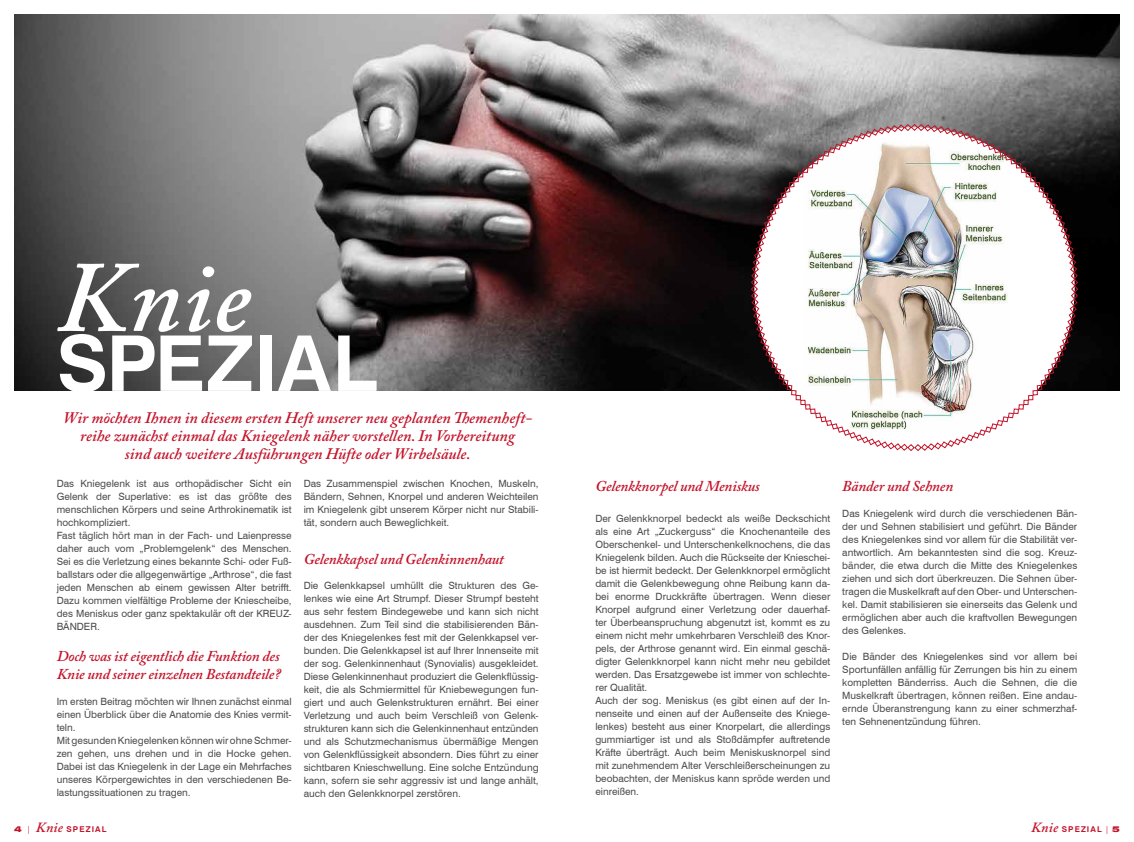
<style>
.page{position:relative;width:1134px;height:842px;background:#fff}
.page>*{position:absolute;margin:0;border:0;box-sizing:border-box;transform-origin:0 0}
.t1{font:italic 600 100px "Adobe Caslon Pro";color:#fff}
.t2{font:700 77px "Swiss 721 BT";letter-spacing:.01em;color:#fff}
.t3{font:italic 600 16px/18px "Adobe Caslon Pro";color:#c4132a;text-align:center}
.t4{font:italic 600 15px/18px "Adobe Caslon Pro";letter-spacing:-.01em;color:#c4132a}
.t5{font:10px/13px "Swiss 721 BT";color:#4d4d4f;text-align:justify}
.t6{font:700 8px "Swiss 721 BT";letter-spacing:.14em;color:#c4132a}
.s1{font-weight:900;font-stretch:expanded}
.s2{font-family:"Adobe Garamond Pro";font-weight:400}
.s3{font-family:"Adobe Caslon Pro";font-weight:600;font-style:italic;font-size:14px}
</style>
<div class="page">
<img style="left:14px;top:14px;width:1106px;height:376px">
<img style="left:751px;top:124px;width:327px;height:327px">
<h1 class="t1" style="left:57px;top:238px;width:195px">Knie</h1>
<h2 class="t2" style="left:57px;top:317px;width:322px">SPEZIAL</h2>
<h3 class="t3" style="left:63px;top:409px;width:470px">Wir möchten Ihnen in diesem ersten Heft unserer neu geplanten Themenheft&shy;reihe zunächst einmal das Kniegelenk näher vorstellen. In Vorbereitung<br>sind auch weitere Ausführungen Hüfte oder Wirbelsäule.</h3>
<p class="t5" style="left:57px;top:477px;width:236px;text-align:left">Das Kniegelenk ist aus orthopädischer Sicht ein Gelenk der Superlative: es ist das größte des menschlichen Körpers und seine Arthrokinematik ist hochkompliziert.<br>Fast täglich hört man in der Fach- und Laienpresse daher auch vom „Problemgelenk“ des Menschen.<br>Sei es die Verletzung eines bekannte Schi- oder Fuß&shy;ballstars oder die allgegenwärtige „Arthrose“, die fast jeden Menschen ab einem gewissen Alter betrifft.<br>Dazu kommen vielfältige Probleme der Kniescheibe, des Meniskus oder ganz spektakulär oft der KREUZ-BÄNDER.</p>
<h3 class="t4" style="left:57px;top:647px;width:226px">Doch was ist eigentlich die Funktion des<br>Knie und seiner einzelnen Bestandteile?</h3>
<p class="t5" style="left:57px;top:695px;width:236px;text-align:left">Im ersten Beitrag möchten wir Ihnen zunächst einmal einen Überblick über die Anatomie des Knies vermit&shy;teln.<br>Mit gesunden Kniegelenken können wir ohne Schmer&shy;zen gehen, uns drehen und in die Hocke gehen.<br>Dabei ist das Kniegelenk in der Lage ein Mehrfaches unseres Körpergewichtes in den verschiedenen Be&shy;lastungssituationen zu tragen.</p>
<p class="t5" style="left:304px;top:477px;width:236px">Das Zusammenspiel zwischen Knochen, Muskeln, Bändern, Sehnen, Knorpel und anderen Weichteilen im Kniegelenk gibt unserem Körper nicht nur Stabili&shy;tät, sondern auch Beweglichkeit.</p>
<h3 class="t4" style="left:304px;top:550px;width:202px">Gelenkkapsel und Gelenkinnenhaut</h3>
<p class="t5" style="left:304px;top:579px;width:236px">Die Gelenkkapsel umhüllt die Strukturen des Ge&shy;lenkes wie eine Art Strumpf. Dieser Strumpf besteht aus sehr festem Bindegewebe und kann sich nicht ausdehnen. Zum Teil sind die stabilisierenden Bän&shy;der des Kniegelenkes fest mit der Gelenkkapsel ver&shy;bunden. Die Gelenkkapsel ist auf Ihrer Innenseite mit der sog. Gelenkinnenhaut (Synovialis) ausgekleidet.<br>Diese Gelenkinnenhaut produziert die Gelenkflüssig&shy;keit, die als Schmiermittel für Kniebewegungen fun&shy;giert und auch Gelenkstrukturen ernährt. Bei einer Verletzung und auch beim Verschleiß von Gelenk&shy;strukturen kann sich die Gelenkinnenhaut entzünden und als Schutzmechanismus übermäßige Mengen von Gelenkflüssigkeit absondern. Dies führt zu einer sichtbaren Knieschwellung. Eine solche Entzündung kann, sofern sie sehr aggressiv ist und lange anhält, auch den Gelenkknorpel zerstören.</p>
<h3 class="t4" style="left:595px;top:477px;width:166px">Gelenkknorpel und Meniskus</h3>
<p class="t5" style="left:595px;top:512px;width:236px;text-align:left">Der Gelenkknorpel bedeckt als weiße Deckschicht als eine Art „Zuckerguss“ die Knochenanteile des Oberschenkel- und Unterschenkelknochens, die das Kniegelenk bilden. Auch die Rückseite der Knieschei&shy;be ist hiermit bedeckt. Der Gelenkknorpel ermöglicht damit die Gelenkbewegung ohne Reibung kann da&shy;bei enorme Druckkräfte übertragen. Wenn dieser Knorpel aufgrund einer Verletzung oder dauerhaf&shy;ter Überbeanspruchung abgenutzt ist, kommt es zu einem nicht mehr umkehrbaren Verschleiß des Knor&shy;pels, der Arthrose genannt wird. Ein einmal geschä&shy;digter Gelenkknorpel kann nicht mehr neu gebildet werden. Das Ersatzgewebe ist immer von schlechte&shy;rer Qualität.<br>Auch der sog. Meniskus (es gibt einen auf der In&shy;nenseite und einen auf der Außenseite des Kniege&shy;lenkes) besteht aus einer Knorpelart, die allerdings gummiartiger ist und als Stoßdämpfer auftretende Kräfte überträgt. Auch beim Meniskusknorpel sind mit zunehmendem Alter Verschleißerscheinungen zu beobachten, der Meniskus kann spröde werden und einreißen.</p>
<h3 class="t4" style="left:842px;top:477px;width:112px">Bänder und Sehnen</h3>
<p class="t5" style="left:842px;top:507px;width:236px">Das Kniegelenk wird durch die verschiedenen Bän&shy;der und Sehnen stabilisiert und geführt. Die Bänder des Kniegelenkes sind vor allem für die Stabilität ver&shy;antwortlich. Am bekanntesten sind die sog. Kreuz&shy;bänder, die etwa durch die Mitte des Kniegelenkes ziehen und sich dort überkreuzen. Die Sehnen über&shy;tragen die Muskelkraft auf den Ober- und Unterschen&shy;kel. Damit stabilisieren sie einerseits das Gelenk und ermöglichen aber auch die kraftvollen Bewegungen des Gelenkes.</p>
<p class="t5" style="left:842px;top:650px;width:236px">Die Bänder des Kniegelenkes sind vor allem bei Sportunfällen anfällig für Zerrungen bis hin zu einem kompletten Bänderriss. Auch die Sehnen, die die Muskelkraft übertragen, können reißen. Eine andau&shy;ernde Überanstrengung kann zu einer schmerzhaf&shy;ten Sehnenentzündung führen.</p>
<p class="t6" style="left:14px;top:825px;width:94px"><span class="s1">4</span> <span class="s2">|</span> <span class="s3">Knie</span> SPEZIAL</p>
<p class="t6" style="left:1031px;top:825px;width:90px"><span class="s3">Knie</span> SPEZIAL <span class="s2">|</span> <span class="s1">5</span></p>
</div>
